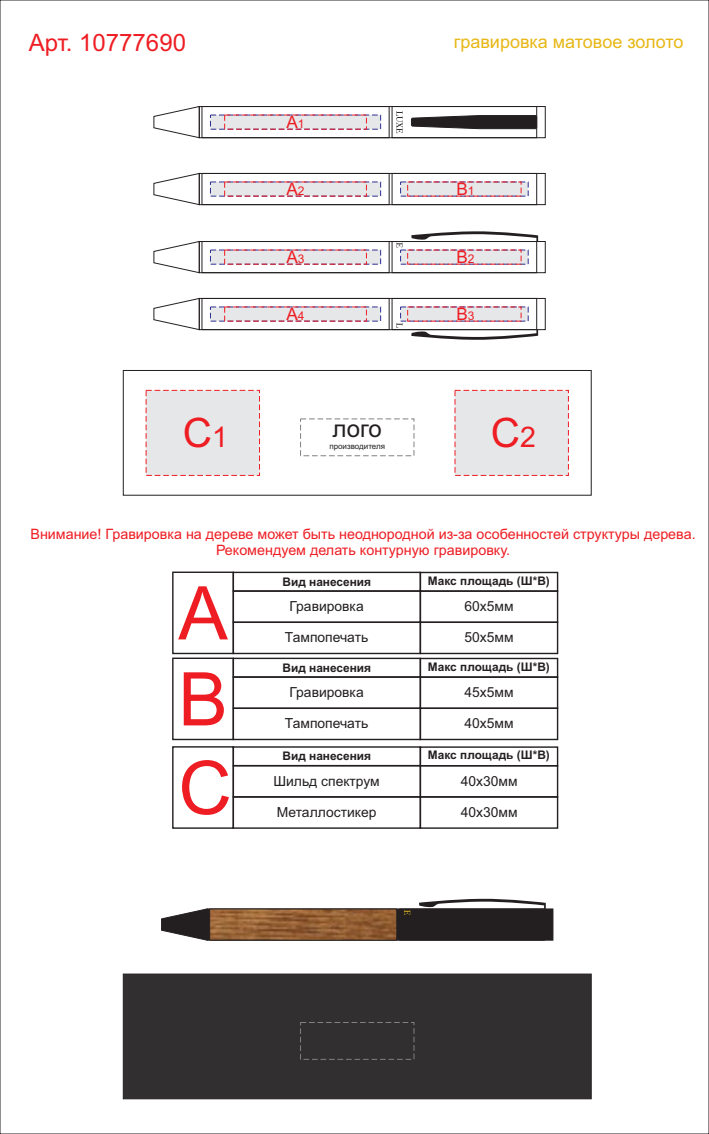
<style>
.page{position:relative;width:709px;height:1134px;background:#fff}
.page>*{position:absolute;margin:0;border:0;box-sizing:border-box;transform-origin:0 0}
.t1{font:74.1px/87.3px "Arial";color:#ee1d23;text-align:justify}
.t2{font:40.6px "Arial";color:#ee1d23}
.t3{font:24px "Arial";color:#ee1d23}
.t4{font:24px "Arial";color:#231f20}
.t5{font:18px "Arial";color:#e7b715}
.t6{font:17.1px "Arial";color:#ee1d23}
.t7{font:14.3px/16px "Arial";color:#ee1d23;text-align:center}
.t8{font:13.9px "Arial";color:#231f20}
.t9{font:700 11.9px "Arial";color:#231f20}
.t10{font:8px "Arial";color:#231f20}
.s1{font-size:28.5px}
.s2{font-size:12px}
</style>
<div class="page">
<svg style="left:153px;top:241px;width:47px;height:32px"></svg>
<svg style="left:153px;top:298px;width:47px;height:32px"></svg>
<svg style="left:153px;top:173px;width:47px;height:32px"></svg>
<svg style="left:153px;top:106px;width:47px;height:32px"></svg>
<div style="left:202px;top:241px;width:187px;height:32px;border:1px solid #231f20"></div>
<div style="left:202px;top:298px;width:187px;height:32px;border:1px solid #231f20"></div>
<div style="left:202px;top:173px;width:187px;height:32px;border:1px solid #231f20"></div>
<div style="left:202px;top:106px;width:187px;height:32px;border:1px solid #231f20"></div>
<div style="left:392px;top:241px;width:145px;height:32px;border:1px solid #231f20"></div>
<div style="left:392px;top:298px;width:145px;height:32px;border:1px solid #231f20"></div>
<div style="left:392px;top:173px;width:145px;height:32px;border:1px solid #231f20"></div>
<div style="left:392px;top:106px;width:145px;height:32px;border:1px solid #231f20"></div>
<svg style="left:411px;top:115px;width:126px;height:14px;background:#393536"></svg>
<svg style="left:396px;top:111px;width:6px;height:22px"></svg>
<svg style="left:161px;top:898px;width:392px;height:43px"></svg>
<div style="left:233px;top:572px;width:188px;height:20px;border:1px solid #231f20"></div>
<div style="left:233px;top:658px;width:188px;height:20px;border:1px solid #231f20"></div>
<div style="left:233px;top:590px;width:188px;height:33px;border:1px solid #231f20"></div>
<div style="left:233px;top:676px;width:188px;height:33px;border:1px solid #231f20"></div>
<div style="left:233px;top:765px;width:188px;height:33px;border:1px solid #231f20"></div>
<div style="left:233px;top:622px;width:188px;height:32px;border:1px solid #231f20"></div>
<div style="left:233px;top:708px;width:188px;height:32px;border:1px solid #231f20"></div>
<div style="left:233px;top:796px;width:188px;height:33px;border:1px solid #231f20"></div>
<div style="left:419px;top:590px;width:139px;height:33px;border:1px solid #231f20"></div>
<div style="left:419px;top:676px;width:139px;height:33px;border:1px solid #231f20"></div>
<div style="left:419px;top:765px;width:139px;height:33px;border:1px solid #231f20"></div>
<div style="left:419px;top:622px;width:139px;height:32px;border:1px solid #231f20"></div>
<div style="left:419px;top:708px;width:139px;height:32px;border:1px solid #231f20"></div>
<div style="left:419px;top:796px;width:139px;height:33px;border:1px solid #231f20"></div>
<div style="left:419px;top:572px;width:139px;height:20px;border:1px solid #231f20"></div>
<div style="left:419px;top:658px;width:139px;height:20px;border:1px solid #231f20"></div>
<div style="left:419px;top:746px;width:139px;height:20px;border:1px solid #231f20"></div>
<div style="left:172px;top:571px;width:62px;height:83px;border:1px solid #231f20"></div>
<div style="left:172px;top:657px;width:62px;height:83px;border:1px solid #231f20"></div>
<div style="left:172px;top:746px;width:62px;height:83px;border:1px solid #231f20"></div>
<svg style="left:123px;top:370px;width:469px;height:126px"></svg>
<div style="left:123px;top:973px;width:469px;height:126px;background:#312f30"></div>
<div style="left:300px;top:419px;width:114px;height:37px;border:1px dashed #808285"></div>
<div style="left:300px;top:1022px;width:114px;height:38px;border:1px dashed #808285"></div>
<div style="left:145px;top:390px;width:115px;height:86px;background:#e6e7e9"></div>
<div style="left:454px;top:390px;width:115px;height:86px;background:#e6e7e9"></div>
<svg style="left:210px;top:114px;width:171px;height:16px;background:#dccdd5"></svg>
<svg style="left:210px;top:181px;width:171px;height:16px;background:#dccdd5"></svg>
<svg style="left:210px;top:249px;width:171px;height:16px;background:#dccdd5"></svg>
<svg style="left:210px;top:306px;width:171px;height:16px;background:#dcccd5"></svg>
<svg style="left:400px;top:181px;width:129px;height:16px;background:#dbcad3"></svg>
<svg style="left:396px;top:231px;width:142px;height:34px"></svg>
<svg style="left:396px;top:306px;width:142px;height:34px"></svg>
<h3 class="t3" style="left:29px;top:33px;width:159px">Арт. 10777690</h3>
<h2 class="t2" style="left:183px;top:418px;width:47px">С<span class="s1">1</span></h2>
<p class="t6" style="left:286px;top:116px;width:20px">А<span class="s2">1</span></p>
<p class="t5" style="left:454px;top:34px;width:231px">гравировка матовое золото</p>
<p class="t6" style="left:286px;top:183px;width:20px">А<span class="s2">2</span></p>
<p class="t6" style="left:456px;top:183px;width:20px">В<span class="s2">1</span></p>
<p class="t6" style="left:286px;top:251px;width:20px">А<span class="s2">3</span></p>
<p class="t6" style="left:286px;top:308px;width:20px">А<span class="s2">4</span></p>
<h3 class="t4" style="left:333px;top:419px;width:51px">лого</h3>
<p class="t10" style="left:329px;top:443px;width:57px">производителя</p>
<p class="t6" style="left:456px;top:251px;width:20px">В<span class="s2">2</span></p>
<p class="t6" style="left:456px;top:308px;width:20px">В<span class="s2">3</span></p>
<h2 class="t2" style="left:490px;top:418px;width:47px">С<span class="s1">2</span></h2>
<p class="t7" style="left:30px;top:527px;width:666px">Внимание! Гравировка на дереве может быть неоднородной из-за особенностей структуры дерева.<br>Рекомендуем делать контурную гравировку.</p>
<h1 class="t1" style="left:178px;top:577px;width:55px">А В С</h1>
<p class="t9" style="left:282px;top:577px;width:90px">Вид нанесения</p>
<p class="t8" style="left:289px;top:601px;width:76px">Гравировка</p>
<p class="t8" style="left:285px;top:632px;width:85px">Тампопечать</p>
<p class="t9" style="left:282px;top:663px;width:90px">Вид нанесения</p>
<p class="t8" style="left:289px;top:687px;width:76px">Гравировка</p>
<p class="t8" style="left:285px;top:718px;width:85px">Тампопечать</p>
<p class="t9" style="left:282px;top:751px;width:90px">Вид нанесения</p>
<p class="t8" style="left:273px;top:775px;width:108px">Шильд спектрум</p>
<p class="t8" style="left:277px;top:806px;width:101px">Металлостикер</p>
<p class="t9" style="left:428px;top:576px;width:123px">Макс площадь (Ш*В)</p>
<p class="t8" style="left:464px;top:601px;width:51px">60х5мм</p>
<p class="t8" style="left:464px;top:632px;width:51px">50х5мм</p>
<p class="t9" style="left:428px;top:662px;width:123px">Макс площадь (Ш*В)</p>
<p class="t8" style="left:464px;top:687px;width:51px">45х5мм</p>
<p class="t8" style="left:464px;top:718px;width:51px">40х5мм</p>
<p class="t9" style="left:428px;top:751px;width:123px">Макс площадь (Ш*В)</p>
<p class="t8" style="left:460px;top:775px;width:58px">40х30мм</p>
<p class="t8" style="left:460px;top:806px;width:58px">40х30мм</p>
</div>
